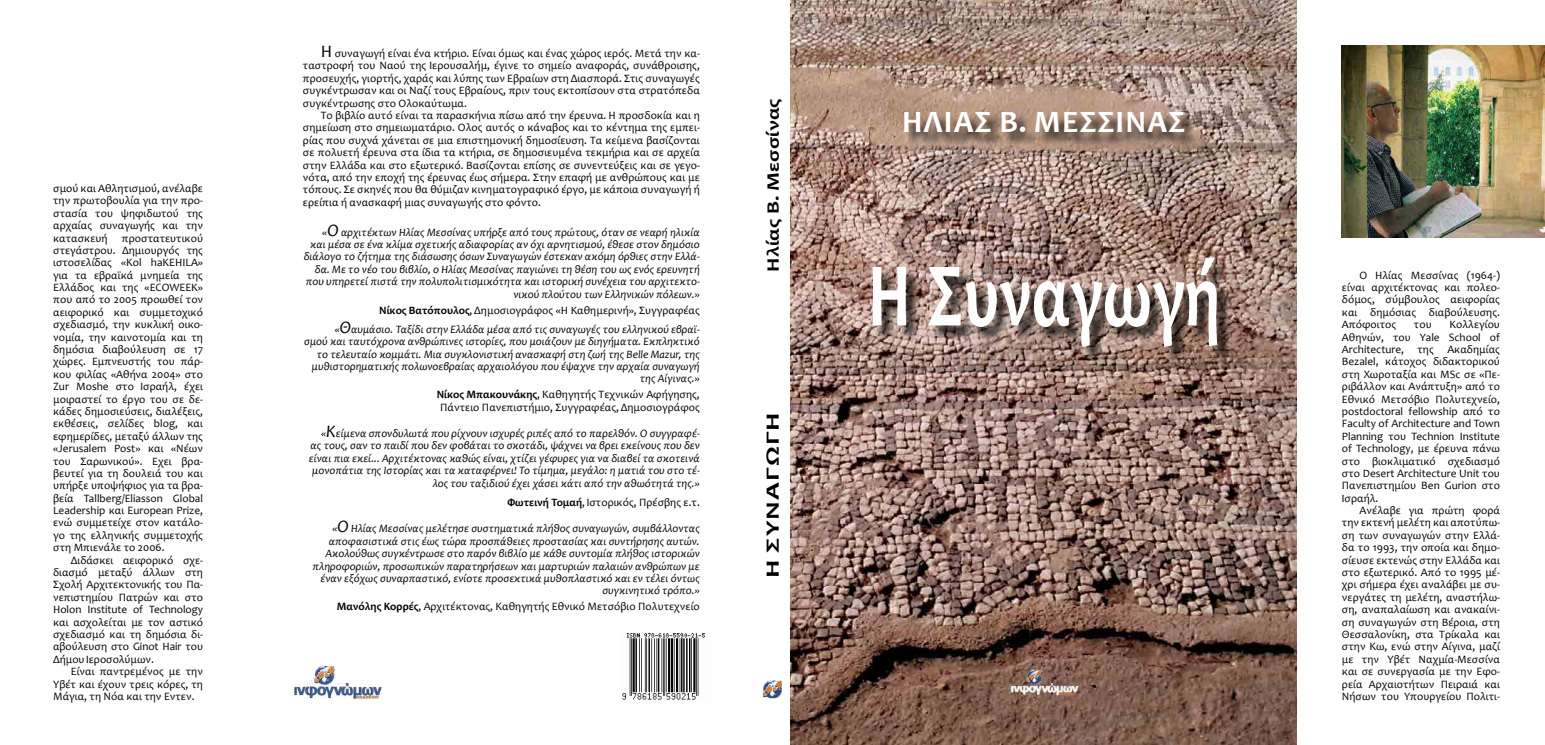
<style>
.page{position:relative;width:1545px;height:745px;background:#fff}
.page>*{position:absolute;margin:0;border:0;box-sizing:border-box;transform-origin:0 0}
.t1{font:700 91.88px "Candara";color:#fff;scale:.71 1}
.t2{font:700 31.25px "Candara";letter-spacing:.04em;color:#fff}
.t3{font:700 18.75px "Candara";letter-spacing:.04em;color:#000;scale:1.5 1}
.t4{font:700 17.5px "Candara";color:#000;scale:1.25 1}
.t5{font:11.25px/12.4px "Candara";color:#000;text-align:justify}
.t6{font:italic 11.25px/12.4px "Candara";color:#000;text-align:right}
.s1{font-size:17.5px}
.s2{font-weight:700;font-style:normal}
.s3{font-style:normal}
.s4{font-weight:700}
</style>
<div class="page">
<img style="left:294px;top:665px;width:88px;height:34px">
<img style="left:790px;top:0;width:507px;height:744px">
<img style="left:1003px;top:659px;width:81px;height:40px">
<img style="left:762px;top:680px;width:20px;height:17px">
<div style="left:874px;top:260px;width:359px;height:102px;background:#000;opacity:.75"></div>
<div style="left:905px;top:114px;width:295px;height:33px;background:#000;opacity:.75"></div>
<img style="left:1342px;top:45px;width:203px;height:192px">
<img style="left:622px;top:633px;width:83px;height:66px">
<p class="t5" style="left:53px;top:182px;width:151px">σμού και Αθλητισμού, ανέλαβε την πρωτοβουλία για την προ&shy;στασία του ψηφιδωτού της αρχαίας συναγωγής και την κατασκευή</p>
<p class="t5" style="left:53px;top:231px;width:151px;text-indent:69px">προστατευτικού στεγάστρου. Δημιουργός της ιστοσελίδας «Kol haKEHILA» για τα εβραϊκά μνημεία της Ελλάδος και της «ECOWEEK» που από το 2005 προωθεί τον αειφορικό και συμμετοχικό σχεδιασμό, την κυκλική οικο&shy;νομία, την καινοτομία και τη δημόσια διαβούλευση σε 17 χώρες. Εμπνευστής του πάρ&shy;κου φιλίας «Αθήνα 2004» στο Zur Moshe στο Ισραήλ, έχει μοιραστεί το έργο του σε δε&shy;κάδες δημοσιεύσεις, διαλέξεις, εκθέσεις, σελίδες blog, και εφημερίδες, μεταξύ άλλων της «Jerusalem Post» και «Νέων του Σαρωνικού». Έχει βρα&shy;βευτεί για τη δουλειά του και υπήρξε υποψήφιος για τα βρα&shy;βεία Tallberg/Eliasson Global Leadership και European Prize, ενώ συμμετείχε στον κατάλο&shy;γο της ελληνικής συμμετοχής στη Μπιενάλε το 2006.</p>
<p class="t5" style="left:53px;top:553px;width:151px;text-indent:18px">Διδάσκει αειφορικό σχε&shy;διασμό μεταξύ άλλων στη Σχολή Αρχιτεκτονικής του Πα&shy;νεπιστημίου Πατρών και στο Holon Institute of Technology και ασχολείται με τον αστικό σχεδιασμό και τη δημόσια δι&shy;αβούλευση στο Ginot Hair του Δήμου Ιεροσολύμων.</p>
<p class="t5" style="left:53px;top:664px;width:151px;text-indent:18px">Είναι παντρεμένος με την Υβέτ και έχουν τρεις κόρες, τη Μάγια, τη Νόα και την Έντεν.</p>
<p class="t5" style="left:303px;top:47px;width:398px;text-indent:18px"><span class="s1">Η</span> συναγωγή είναι ένα κτήριο. Είναι όμως και ένας χώρος ιερός. Μετά την κα&shy;ταστροφή του Ναού της Ιερουσαλήμ, έγινε το σημείο αναφοράς, συνάθροισης, προσευχής, γιορτής, χαράς και λύπης των Εβραίων στη Διασπορά. Στις συναγωγές συγκέντρωσαν και οι Ναζί τους Εβραίους, πριν τους εκτοπίσουν στα στρατόπεδα συγκέντρωσης στο Ολοκαύτωμα.</p>
<p class="t5" style="left:303px;top:109px;width:398px;text-indent:18px">Το βιβλίο αυτό είναι τα παρασκήνια πίσω από την έρευνα. Η προσδοκία και η σημείωση στο σημειωματάριο. Όλος αυτός ο κάναβος και το κέντημα της εμπει&shy;ρίας που συχνά χάνεται σε μια επιστημονική δημοσίευση. Τα κείμενα βασίζονται σε πολυετή έρευνα στα ίδια τα κτήρια, σε δημοσιευμένα τεκμήρια και σε αρχεία στην Ελλάδα και στο εξωτερικό. Βασίζονται επίσης σε συνεντεύξεις και σε γεγο&shy;νότα, από την εποχή της έρευνας έως σήμερα. Στην επαφή με ανθρώπους και με τόπους. Σε σκηνές που θα θύμιζαν κινηματογραφικό έργο, με κάποια συναγωγή ή ερείπια ή ανασκαφή μιας συναγωγής στο φόντο.</p>
<p class="t6" style="left:304px;top:225px;width:398px">«<span class="s1">Ο</span> αρχιτέκτων Ηλίας Μεσσίνας υπήρξε από τους πρώτους, όταν σε νεαρή ηλικία<br>και μέσα σε ένα κλίμα σχετικής αδιαφορίας αν όχι αρνητισμού, έθεσε στον δημόσιο διάλογο το ζήτημα της διάσωσης όσων Συναγωγών έστεκαν ακόμη όρθιες στην Ελλά&shy;δα. Με το νέο του βιβλίο, ο Ηλίας Μεσσίνας παγιώνει τη θέση του ως ενός ερευνητή που υπηρετεί πιστά την πολυπολιτισμικότητα και ιστορική συνέχεια του αρχιτεκτο&shy;νικού πλούτου των Ελληνικών πόλεων.»</p>
<p class="t6" style="left:335px;top:300px;width:367px;line-height:19.2px"><span class="s2">Νίκος Βατόπουλος</span><span class="s3">, Δημοσιογράφος «Η Καθημερινή», Συγγραφέας </span>«<span class="s1">Θ</span>αυμάσιο. Ταξίδι στην Ελλάδα μέσα από τις συναγωγές του ελληνικού εβραϊ-</p>
<p class="t6" style="left:304px;top:335px;width:397px">σμού και ταυτόχρονα ανθρώπινες ιστορίες, που μοιάζουν με διηγήματα. Εκπληκτικό το τελευταίο κομμάτι. Μια συγκλονιστική ανασκαφή στη ζωή της Belle Mazur, της μυθιστορηματικής πολωνοεβραίας αρχαιολόγου που έψαχνε την αρχαία συναγωγή της Αίγινας.»</p>
<p class="t5" style="left:437px;top:388px;width:264px;text-align:center"><span class="s4">Νίκος Μπακουνάκης</span>, Καθηγητής Τεχνικών Αφήγησης,<br>Πάντειο Πανεπιστήμιο, Συγγραφέας, Δημοσιογράφος</p>
<p class="t6" style="left:309px;top:427px;width:392px">«<span class="s1">Κ</span>είμενα σπονδυλωτά που ρίχνουν ισχυρές ριπές από το παρελθόν. Ο συγγραφέ&shy;ας τους, σαν το παιδί που δεν φοβάται το σκοτάδι, ψάχνει να βρει εκείνους που δεν είναι πια εκεί... Αρχιτέκτονας καθώς είναι, χτίζει γέφυρες για να διαβεί τα σκοτεινά μονοπάτια της Ιστορίας και τα καταφέρνει! Το τίμημα, μεγάλο: η ματιά του στο τέ&shy;λος του ταξιδιού έχει χάσει κάτι από την αθωότητά της.»</p>
<p class="t5" style="left:507px;top:496px;width:194px"><span class="s4">Φωτεινή Τομαή</span>, Ιστορικός, Πρέσβης ε.τ.</p>
<p class="t6" style="left:313px;top:522px;width:389px">«<span class="s1">Ο</span> Ηλίας Μεσσίνας μελέτησε συστηματικά πλήθος συναγωγών, συμβάλλοντας αποφασιστικά στις έως τώρα προσπάθειες προστασίας και συντήρησης αυτών.<br>Ακολούθως συγκέντρωσε στο παρόν βιβλίο με κάθε συντομία πλήθος ιστορικών πληροφοριών, προσωπικών παρατηρήσεων και μαρτυριών παλαιών ανθρώπων με έναν εξόχως συναρπαστικό, ενίοτε προσεκτικά μυθοπλαστικό και εν τέλει όντως συγκινητικό τρόπο.»</p>
<p class="t5" style="left:337px;top:600px;width:365px"><span class="s4">Μανόλης Κορρές</span>, Αρχιτέκτονας, Καθηγητής Εθνικό Μετσόβιο Πολυτεχνείο</p>
<h3 class="t4" style="left:762px;top:271px;width:140px;rotate:-90deg">Ηλίας Β. Μεσσίνας</h3>
<h3 class="t3" style="left:761px;top:577px;width:109px;rotate:-90deg">Η ΣΥΝΑΓΩΓΉ</h3>
<h2 class="t2" style="left:902px;top:102px;width:285px">ΗΛΊΑΣ Β. ΜΕΣΣΊΝΑΣ</h2>
<h1 class="t1" style="left:868px;top:238px;width:498px">Η Συναγωγή</h1>
<p class="t5" style="left:1342px;top:268px;width:160px;text-indent:18px">Ο Ηλίας Μεσσίνας (1964-) είναι αρχιτέκτονας και πολεο&shy;δόμος, σύμβουλος αειφορίας και δημόσιας διαβούλευσης.<br>Απόφοιτος</p>
<p class="t5" style="left:1342px;top:318px;width:160px;text-indent:108px">Κολλεγίου Αθηνών, του Yale School of Architecture, της Ακαδημίας Bezalel, κάτοχος διδακτορικού στη Χωροταξία και MSc σε «Πε&shy;ριβάλλον και Ανάπτυξη» από το Εθνικό Μετσόβιο Πολυτεχνείο, postdoctoral fellowship από το Faculty of Architecture and Town Planning του Technion Institute of Technology, με έρευνα πάνω στο βιοκλιματικό σχεδιασμό στο Desert Architecture Unit του Πανεπιστημίου Ben Gurion στο Ισραήλ.</p>
<p class="t5" style="left:1342px;top:504px;width:160px;text-indent:18px">Ανέλαβε για πρώτη φορά την εκτενή μελέτη και αποτύπω&shy;ση των συναγωγών στην Ελλά&shy;δα το 1993, την οποία και δημο&shy;σίευσε εκτενώς στην Ελλάδα και στο εξωτερικό. Από το 1995 μέ&shy;χρι σήμερα έχει αναλάβει με συ&shy;νεργάτες τη μελέτη, αναστήλω&shy;ση, αναπαλαίωση και ανακαίνι&shy;ση συναγωγών στη Βέροια, στη Θεσσαλονίκη, στα Τρίκαλα και στην Κω, ενώ στην Αίγινα, μαζί με την Υβέτ Ναχμία-Μεσσίνα και σε συνεργασία με την Εφο&shy;ρεία Αρχαιοτήτων Πειραιά και Νήσων του Υπουργείου Πολιτι-</p>
<p class="t5" style="left:1414px;top:318px;width:19px">του</p>
</div>
